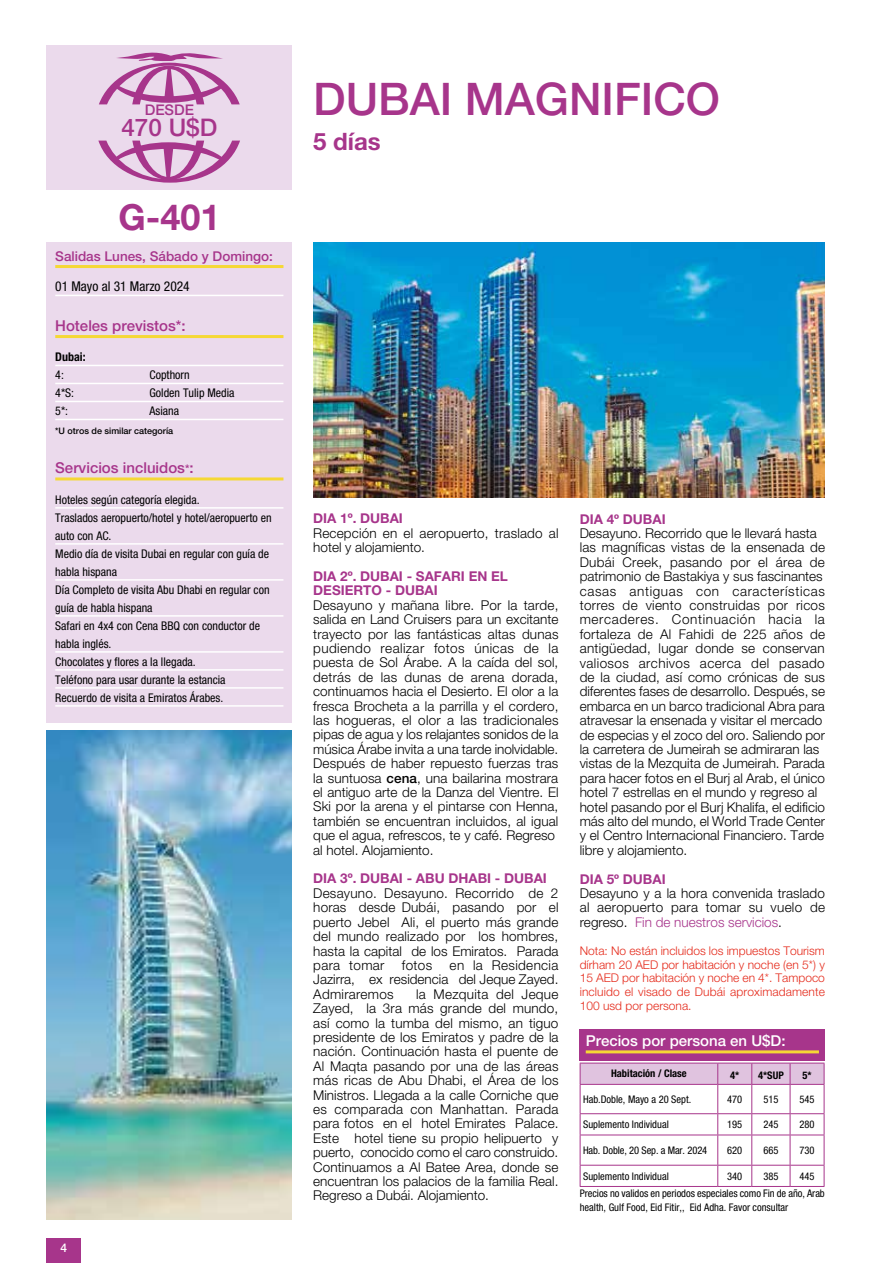
<style>
.page{position:relative;width:893px;height:1263px;background:#fff}
.page>*{position:absolute;margin:0;border:0;box-sizing:border-box;transform-origin:0 0}
.t1{font:500 45px "Helvetica Neue LT Std";color:#a7358b}
.t2{font:700 36px "Helvetica Neue LT Std";color:#a7358b}
.t3{font:500 24.3px "Helvetica Neue LT Std";color:#a7358b}
.t4{font:700 24px "Helvetica Neue LT Std";color:#a7358b}
.t5{font:500 15px "Helvetica Neue LT Std";color:#a7358b}
.t6{font:500 15px "Helvetica Neue LT Std";color:#fff}
.t7{font:500 14.7px "Helvetica Neue LT Std";color:#a7358b}
.t8{font:300 13.5px/14.4px "Helvetica Neue LT Std";color:#000;text-align:justify}
.t9{font:700 13.5px/14.4px "Helvetica Neue LT Std";color:#a7358b}
.t10{font:500 13.5px "Helvetica Neue LT Std";color:#a7358b}
.t11{font:condensed 13.5px "Helvetica Neue LT Std";color:#000}
.t12{font:condensed 12px/18px "Helvetica Neue LT Std";color:#000}
.t13{font:300 12px/13.8px "Helvetica Neue LT Std";letter-spacing:.01em;color:#e52a1b;text-align:justify}
.t14{font:700 condensed 12px "Helvetica Neue LT Std";color:#000}
.t15{font:500 12px "Helvetica Neue LT Std";color:#fff}
.t16{font:condensed 10.5px/17.7px "Helvetica Neue LT Std";color:#000}
.t17{font:700 condensed 10.5px "Helvetica Neue LT Std";color:#000}
.t18{font:500 9px "Helvetica Neue LT Std";color:#000}
.s1{font-size:12px}
.s2{font-weight:500}
.s3{color:#a7358b}
</style>
<div class="page">
<div style="left:47px;top:1239px;width:34px;height:24px;background:#a7358b"></div>
<div style="left:47px;top:45px;width:245px;height:145px;background:#ebdaec"></div>
<svg style="left:98px;top:141px;width:142px;height:42px"></svg>
<svg style="left:99px;top:52px;width:141px;height:52px"></svg>
<div style="left:47px;top:242px;width:245px;height:480px;background:#ebdaec"></div>
<hr style="left:55px;top:265px;width:228px;height:3px;background:#f5d835">
<hr style="left:55px;top:295px;width:228px;height:1px;background:#fff">
<hr style="left:55px;top:335px;width:228px;height:3px;background:#f5d835">
<hr style="left:55px;top:365px;width:228px;height:1px;background:#fff">
<hr style="left:55px;top:383px;width:228px;height:1px;background:#fff">
<hr style="left:55px;top:401px;width:228px;height:1px;background:#fff">
<hr style="left:55px;top:419px;width:228px;height:1px;background:#fff">
<hr style="left:55px;top:477px;width:228px;height:3px;background:#f5d835">
<hr style="left:55px;top:507px;width:228px;height:2px;background:#fff">
<hr style="left:55px;top:543px;width:228px;height:2px;background:#fff">
<hr style="left:55px;top:579px;width:228px;height:2px;background:#fff">
<hr style="left:55px;top:615px;width:228px;height:2px;background:#fff">
<hr style="left:55px;top:651px;width:228px;height:2px;background:#fff">
<hr style="left:55px;top:669px;width:228px;height:2px;background:#fff">
<hr style="left:55px;top:687px;width:228px;height:2px;background:#fff">
<hr style="left:55px;top:705px;width:228px;height:2px;background:#fff">
<div style="left:580px;top:1029px;width:245px;height:31px;background:#a7358b"></div>
<hr style="left:586px;top:1050px;width:233px;height:3px;background:#f5d835">
<svg style="left:580px;top:1063px;width:245px;height:123px"></svg>
<hr style="left:580px;top:1186px;width:138px;height:1px;background:#a7358b">
<hr style="left:718px;top:1186px;width:34px;height:1px;background:#a7358b">
<hr style="left:752px;top:1186px;width:38px;height:1px;background:#a7358b">
<hr style="left:790px;top:1186px;width:34px;height:1px;background:#a7358b">
<img style="left:313px;top:242px;width:512px;height:255px">
<img style="left:47px;top:730px;width:245px;height:490px">
<p class="t7" style="left:145px;top:101px;width:51px">DESDE</p>
<h3 class="t3" style="left:121px;top:113px;width:97px">470 U$D</h3>
<h2 class="t2" style="left:118px;top:195px;width:104px">G-401</h2>
<p class="t10" style="left:55px;top:248px;width:219px">Salidas Lunes, Sábado y Domingo:</p>
<p class="t11" style="left:55px;top:279px;width:136px">01 Mayo al 31 Marzo 2024</p>
<p class="t5" style="left:55px;top:316px;width:132px">Hoteles previstos*:</p>
<p class="t14" style="left:55px;top:350px;width:32px">Dubai:</p>
<p class="t12" style="left:55px;top:366px;width:10px">4:</p>
<p class="t12" style="left:150px;top:366px;width:42px">Copthorn</p>
<p class="t12" style="left:55px;top:384px;width:20px">4*S:</p>
<p class="t12" style="left:150px;top:384px;width:87px">Golden Tulip Media</p>
<p class="t12" style="left:55px;top:402px;width:14px">5*:</p>
<p class="t12" style="left:150px;top:402px;width:31px">Asiana</p>
<p class="t18" style="left:55px;top:425px;width:120px">*U otros de similar categoría</p>
<p class="t5" style="left:55px;top:459px;width:140px">Servicios incluidos<span class="s1">*</span>:</p>
<p class="t12" style="left:55px;top:490px;width:218px">Hoteles según categoría elegida.<br>Traslados aeropuerto/hotel y hotel/aeropuerto en auto con AC.<br>Medio día de visita Dubai en regular con guía de habla hispana<br>Día Completo de visita Abu Dhabi en regular con guía de habla hispana<br>Safari en 4x4 con Cena BBQ con conductor de habla inglés.<br>Chocolates y flores a la llegada.<br>Teléfono para usar durante la estancia<br>Recuerdo de visita a Emiratos Árabes.</p>
<p class="t15" style="left:60px;top:1240px;width:8px">4</p>
<h1 class="t1" style="left:313px;top:72px;width:408px">DUBAI MAGNIFICO</h1>
<h3 class="t4" style="left:313px;top:127px;width:69px">5 días</h3>
<p class="t9" style="left:313px;top:511px;width:91px">DIA 1º. DUBAI</p>
<p class="t8" style="left:313px;top:525px;width:247px">Recepción en el aeropuerto, traslado al hotel y alojamiento.</p>
<p class="t9" style="left:313px;top:569px;width:196px">DIA 2º. DUBAI - SAFARI EN EL<br>DESIERTO - DUBAI</p>
<p class="t8" style="left:313px;top:597px;width:247px;text-align:left">Desayuno y mañana libre. Por la tarde, salida en Land Cruisers para un excitante trayecto por las fantásticas altas dunas pudiendo realizar fotos únicas de la puesta de Sol Árabe. A la caída del sol, detrás de las dunas de arena dorada, continuamos hacia el Desierto. El olor a la fresca Brocheta a la parrilla y el cordero, las hogueras, el olor a las tradicionales pipas de agua y los relajantes sonidos de la música Árabe invita a una tarde inolvidable.<br>Después de haber repuesto fuerzas tras la suntuosa <span class="s2">cena</span>, una bailarina mostrara el antiguo arte de la Danza del Vientre. El Ski por la arena y el pintarse con Henna, también se encuentran incluidos, al igual que el agua, refrescos, te y café. Regreso al hotel. Alojamiento.</p>
<p class="t9" style="left:313px;top:871px;width:235px">DIA 3º. DUBAI - ABU DHABI - DUBAI</p>
<p class="t8" style="left:313px;top:885px;width:247px">Desayuno. Desayuno. Recorrido de 2 horas desde Dubái, pasando por el puerto Jebel Ali, el puerto más grande del mundo realizado por los hombres, hasta la capital de los Emiratos. Parada para tomar</p>
<p class="t8" style="left:313px;top:958px;width:247px;text-indent:136px">en la Residencia Jazirra, ex residencia del Jeque Zayed.<br>Admiraremos</p>
<p class="t8" style="left:402px;top:958px;width:32px">fotos</p>
<p class="t8" style="left:313px;top:986px;width:247px;text-indent:103px">la Mezquita del Jeque Zayed, la 3ra más grande del mundo, así como la tumba del mismo, an tiguo presidente de los Emiratos y padre de la nación. Continuación hasta el puente de Al Maqta pasando por una de las áreas más ricas de Abu Dhabi, el Área de los Ministros. Llegada a la calle Corniche que es comparada con Manhattan. Parada para fotos en el hotel Emirates Palace.<br>Este hotel tiene su propio helipuerto y puerto, conocido como el caro construido.<br>Continuamos a Al Batee Area, donde se encuentran los palacios de la familia Real.<br>Regreso a Dubái. Alojamiento.</p>
<p class="t9" style="left:580px;top:511px;width:87px">DIA 4º DUBAI</p>
<p class="t8" style="left:580px;top:526px;width:247px;text-align:left">Desayuno. Recorrido que le llevará hasta las magníficas vistas de la ensenada de Dubái Creek, pasando por el área de patrimonio de Bastakiya y sus fascinantes casas antiguas con características torres de viento construidas por ricos mercaderes. Continuación hacia la fortaleza de Al Fahidi de 225 años de antigüedad, lugar donde se conservan valiosos archivos acerca del pasado de la ciudad, así como crónicas de sus diferentes fases de desarrollo. Después, se embarca en un barco tradicional Abra para atravesar la ensenada y visitar el mercado de especias y el zoco del oro. Saliendo por la carretera de Jumeirah se admiraran las vistas de la Mezquita de Jumeirah. Parada para hacer fotos en el Burj al Arab, el único hotel 7 estrellas en el mundo y regreso al hotel pasando por el Burj Khalifa, el edificio más alto del mundo, el World Trade Center y el Centro Internacional Financiero. Tarde libre y alojamiento.</p>
<p class="t9" style="left:580px;top:871px;width:87px">DIA 5º DUBAI</p>
<p class="t8" style="left:580px;top:886px;width:247px">Desayuno y a la hora convenida traslado al aeropuerto para tomar su vuelo de regreso. <span class="s3">Fin de nuestros servicios</span>.</p>
<p class="t13" style="left:580px;top:943px;width:247px">Nota: No están incluidos los impuestos Tourism dírham 20 AED por habitación y noche (en 5*) y 15 AED por habitación y noche en 4*. Tampoco incluido el visado de Dubái aproximadamente 100 usd por persona.</p>
<p class="t6" style="left:586px;top:1031px;width:201px">Precios por persona en U$D:</p>
<p class="t17" style="left:611px;top:1067px;width:77px">Habitación / Clase</p>
<p class="t17" style="left:730px;top:1069px;width:11px">4*</p>
<p class="t17" style="left:758px;top:1069px;width:27px">4*SUP</p>
<p class="t17" style="left:802px;top:1069px;width:11px">5*</p>
<p class="t16" style="left:583px;top:1090px;width:110px">Hab.Doble, Mayo a 20 Sept.</p>
<p class="t16" style="left:727px;top:1090px;width:17px">470</p>
<p class="t16" style="left:763px;top:1090px;width:17px">515</p>
<p class="t16" style="left:799px;top:1090px;width:17px">545</p>
<p class="t16" style="left:583px;top:1115px;width:87px">Suplemento Individual</p>
<p class="t16" style="left:727px;top:1115px;width:17px">195</p>
<p class="t16" style="left:763px;top:1115px;width:17px">245</p>
<p class="t16" style="left:799px;top:1115px;width:17px">280</p>
<p class="t16" style="left:583px;top:1141px;width:126px">Hab. Doble, 20 Sep. a Mar. 2024</p>
<p class="t16" style="left:727px;top:1141px;width:17px">620</p>
<p class="t16" style="left:763px;top:1141px;width:17px">665</p>
<p class="t16" style="left:799px;top:1141px;width:17px">730</p>
<p class="t16" style="left:583px;top:1167px;width:87px">Suplemento Individual</p>
<p class="t16" style="left:727px;top:1167px;width:17px">340</p>
<p class="t16" style="left:763px;top:1167px;width:17px">385</p>
<p class="t16" style="left:580px;top:1167px;width:247px;text-indent:220px">445<br>Precios no validos en periodos especiales como Fin de año, Arab</p>
<p class="t16" style="left:580px;top:1198px;width:210px">health, Gulf Food, Eid Fitir,, Eid Adha. Favor consultar</p>
</div>
